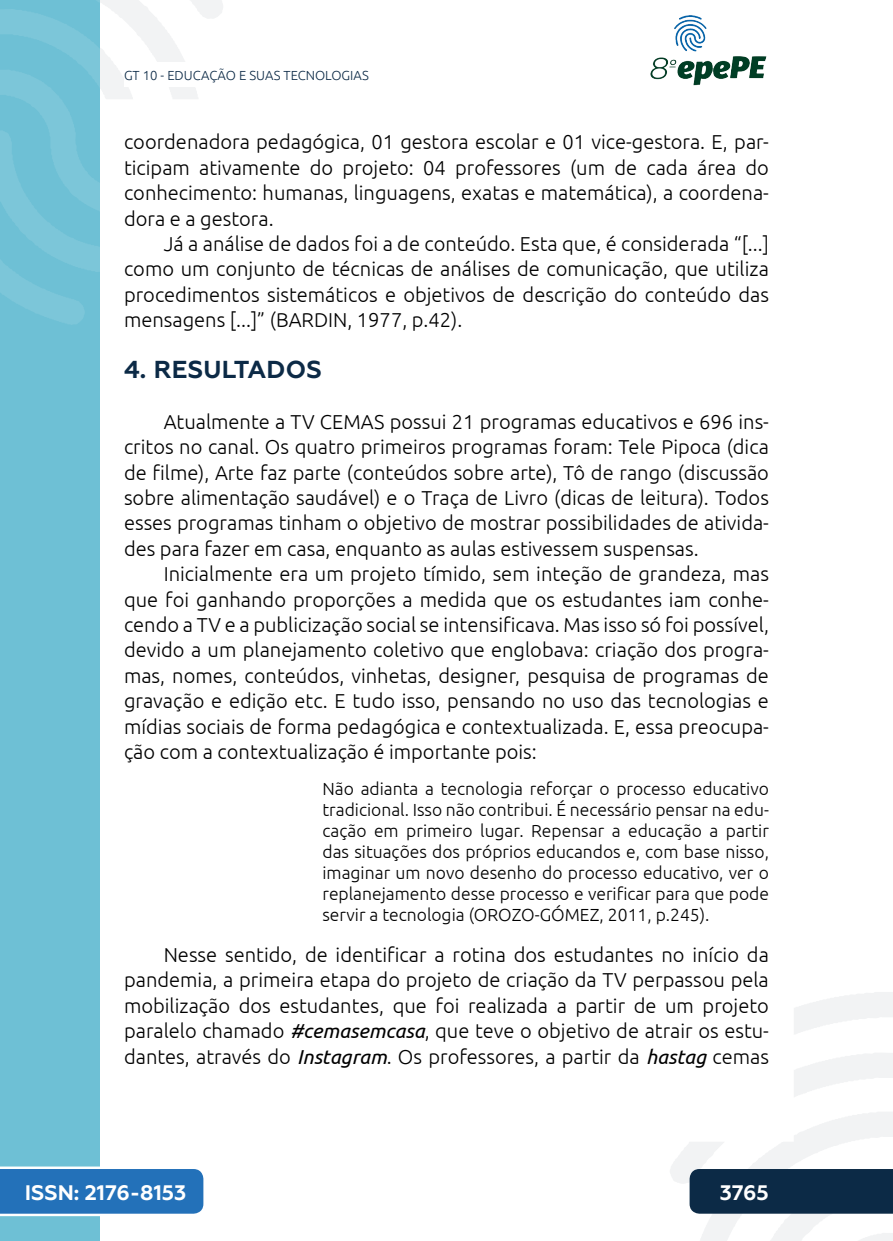
<style>
.page{position:relative;width:893px;height:1241px;background:#fff}
.page>*{position:absolute;margin:0;border:0;box-sizing:border-box;transform-origin:0 0}
._3_SUBTÍTULO{font:700 24.5px "Geometria";letter-spacing:.01em;color:#0c2a46}
.t1{font:700 21px "Geometria";color:#fff}
._5_CORPO{font:300 20.12px/25.4px "Ubuntu";color:#000;text-align:justify}
._8_CITACAO{font:300 17.5px/21px "Ubuntu";color:#000;text-align:justify}
.t2{font:300 13.12px "Ubuntu";color:#0c2a46}
.s1{font-weight:400;font-style:italic}
</style>
<div class="page">
<svg style="left:670px;top:992px;width:223px;height:248px"></svg>
<svg style="left:99px;top:0;width:124px;height:324px"></svg>
<img style="left:650px;top:15px;width:117px;height:71px">
<div style="left:0;top:0;width:99px;height:1240px;background:#6ec0d5"></div>
<svg style="left:0;top:0;width:99px;height:325px"></svg>
<svg style="left:0;top:1166px;width:203px;height:49px;background:#367dbf"></svg>
<div style="left:690px;top:1168px;width:203px;height:45px;background:#0c2a46"></div>
<div style="left:124px;top:62px;width:516px;height:25px;background:#fff"></div>
<p class="t2" style="left:124px;top:67px;width:246px">GT 10 - EDUCAÇÃO E SUAS TECNOLOGIAS</p>
<p class="_5_CORPO" style="left:124px;top:129px;width:646px">coordenadora pedagógica, 01 gestora escolar e 01 vice-gestora. E, par&shy;ticipam ativamente do projeto: 04 professores (um de cada área do conhecimento: humanas, linguagens, exatas e matemática), a coordena&shy;dora e a gestora.</p>
<p class="_5_CORPO" style="left:124px;top:231px;width:646px;text-indent:40px">Já a análise de dados foi a de conteúdo. Esta que, é considerada “[...] como um conjunto de técnicas de análises de comunicação, que utiliza procedimentos sistemáticos e objetivos de descrição do conteúdo das mensagens [...]” (BARDIN, 1977, p.42).</p>
<p class="_3_SUBTÍTULO" style="left:124px;top:355px;width:199px">4. RESULTADOS</p>
<p class="_5_CORPO" style="left:124px;top:408px;width:646px;text-indent:40px">Atualmente a TV CEMAS possui 21 programas educativos e 696 ins&shy;critos no canal. Os quatro primeiros programas foram: Tele Pipoca (dica de filme), Arte faz parte (conteúdos sobre arte), Tô de rango (discussão sobre alimentação saudável) e o Traça de Livro (dicas de leitura). Todos esses programas tinham o objetivo de mostrar possibilidades de ativida&shy;des para fazer em casa, enquanto as aulas estivessem suspensas.</p>
<p class="_5_CORPO" style="left:124px;top:560px;width:646px;text-indent:40px">Inicialmente era um projeto tímido, sem inteção de grandeza, mas que foi ganhando proporções a medida que os estudantes iam conhe&shy;cendo a TV e a publicização social se intensificava. Mas isso só foi possível, devido a um planejamento coletivo que englobava: criação dos progra&shy;mas, nomes, conteúdos, vinhetas, designer, pesquisa de programas de gravação e edição etc. E tudo isso, pensando no uso das tecnologias e mídias sociais de forma pedagógica e contextualizada. E, essa preocupa&shy;ção com a contextualização é importante pois:</p>
<p class="_8_CITACAO" style="left:322px;top:777px;width:448px">Não adianta a tecnologia reforçar o processo educativo tradicional. Isso não contribui. É necessário pensar na edu&shy;cação em primeiro lugar. Repensar a educação a partir das situações dos próprios educandos e, com base nisso, imaginar um novo desenho do processo educativo, ver o replanejamento desse processo e verificar para que pode servir a tecnologia (OROZO-GÓMEZ, 2011, p.245).</p>
<p class="_5_CORPO" style="left:124px;top:941px;width:646px;text-indent:40px">Nesse sentido, de identificar a rotina dos estudantes no início da pandemia, a primeira etapa do projeto de criação da TV perpassou pela mobilização dos estudantes, que foi realizada a partir de um projeto paralelo chamado <span class="s1">#cemasemcasa</span>, que teve o objetivo de atrair os estu&shy;dantes, através do <span class="s1">Instagram</span>. Os professores, a partir da <span class="s1">hastag</span> cemas</p>
<p class="t1" style="left:25px;top:1179px;width:163px">ISSN: 2176-8153</p>
<p class="t1" style="left:720px;top:1179px;width:51px">3765</p>
</div>
